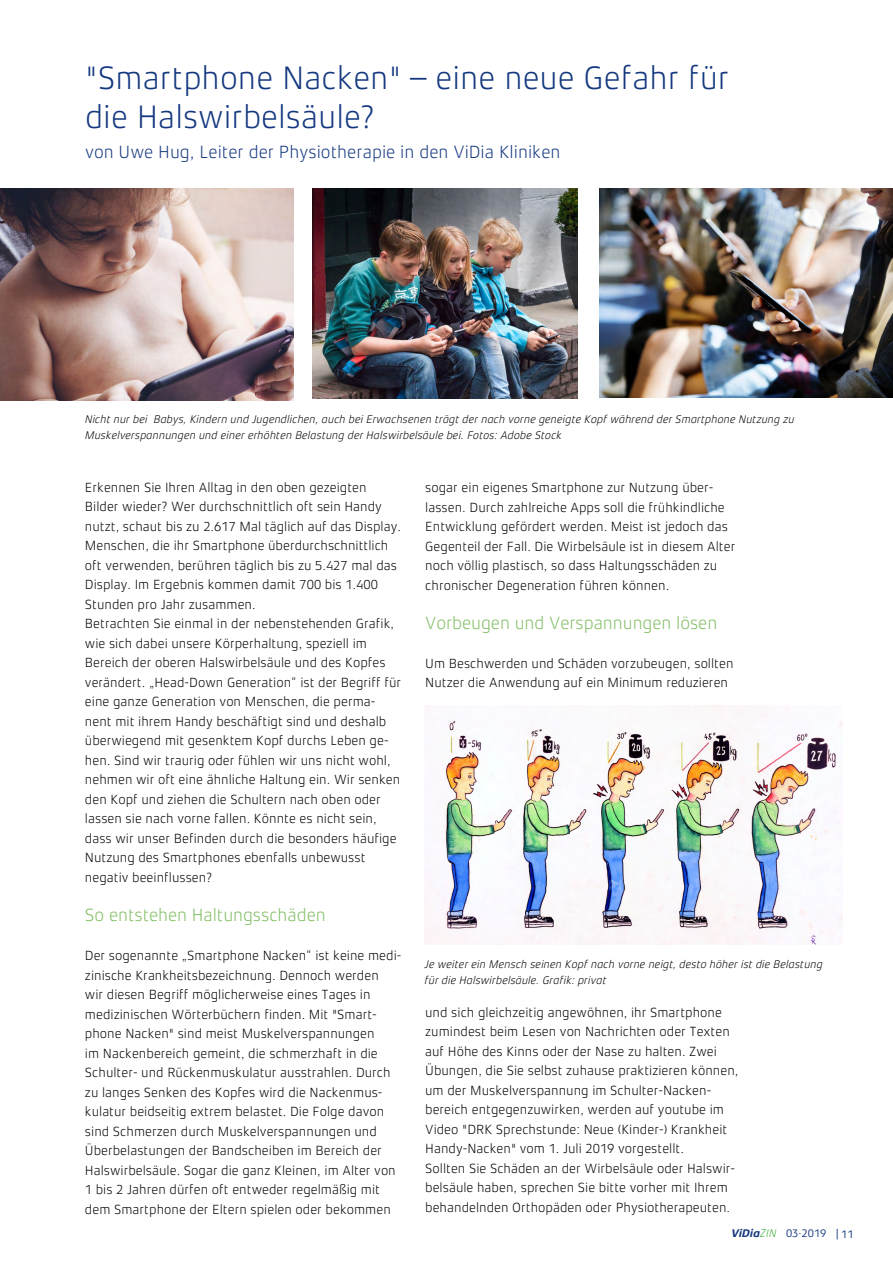
<style>
.page{position:relative;width:893px;height:1263px;background:#fff}
.page>*{position:absolute;margin:0;border:0;box-sizing:border-box;transform-origin:0 0}
.t1{font:300 33px/39px "Xenois Sans Pro";color:#14387f}
.t2{font:300 18px "Xenois Sans Pro";letter-spacing:-.005em;color:#81be63}
.t3{font:300 18px "Xenois Sans Pro";color:#14387f}
.t4{font:300 13.5px/19.5px "Xenois Sans Pro";color:#000}
.t5{font:italic 300 11.25px/16.5px "Xenois Sans Pro";color:#000}
.t6{font:11.25px "Xenois Sans Pro";color:#14387f}
.s1{font-weight:700;font-style:italic}
.s2{font-weight:300;font-style:italic;color:#3aaa35}
</style>
<div class="page">
<img style="left:425px;top:705px;width:418px;height:239px">
<img style="left:600px;top:188px;width:293px;height:210px">
<img style="left:312px;top:188px;width:265px;height:210px">
<img style="left:0;top:188px;width:293px;height:212px">
<h1 class="t1" style="left:85px;top:58px;width:646px">"Smartphone Nacken" – eine neue Gefahr für die Halswirbelsäule?</h1>
<h2 class="t3" style="left:85px;top:141px;width:477px">von Uwe Hug, Leiter der Physiotherapie in den ViDia Kliniken</h2>
<p class="t5" style="left:85px;top:411px;width:711px">Nicht nur bei Babys, Kindern und Jugendlichen, auch bei Erwachsenen trägt der nach vorne geneigte Kopf während der Smartphone Nutzung zu<br>Muskelverspannungen und einer erhöhten Belastung der Halswirbelsäule bei. Fotos: Adobe Stock</p>
<p class="t4" style="left:85px;top:478px;width:318px">Erkennen Sie Ihren Alltag in den oben gezeigten Bilder wieder? Wer durchschnittlich oft sein Handy nutzt, schaut bis zu 2.617 Mal täglich auf das Display.<br>Menschen, die ihr Smartphone überdurchschnittlich oft verwenden, berühren täglich bis zu 5.427 mal das Display. Im Ergebnis kommen damit 700 bis 1.400<br>Stunden pro Jahr zusammen.<br>Betrachten Sie einmal in der nebenstehenden Grafik, wie sich dabei unsere Körperhaltung, speziell im Bereich der oberen Halswirbelsäule und des Kopfes verändert. „Head-Down Generation“ ist der Begriff für eine ganze Generation von Menschen, die perma&shy;nent mit ihrem Handy beschäftigt sind und deshalb überwiegend mit gesenktem Kopf durchs Leben ge&shy;hen. Sind wir traurig oder fühlen wir uns nicht wohl, nehmen wir oft eine ähnliche Haltung ein. Wir senken den Kopf und ziehen die Schultern nach oben oder lassen sie nach vorne fallen. Könnte es nicht sein, dass wir unser Befinden durch die besonders häufige Nutzung des Smartphones ebenfalls unbewusst negativ beeinflussen?</p>
<h2 class="t2" style="left:85px;top:905px;width:242px">So entstehen Haltungsschäden</h2>
<p class="t4" style="left:85px;top:946px;width:318px">Der sogenannte „Smartphone Nacken“ ist keine medi&shy;zinische Krankheitsbezeichnung. Dennoch werden<br>wir diesen Begriff möglicherweise eines Tages in medizinischen Wörterbüchern finden. Mit "Smart&shy;phone Nacken" sind meist Muskelverspannungen<br>im Nackenbereich gemeint, die schmerzhaft in die Schulter- und Rückenmuskulatur ausstrahlen. Durch zu langes Senken des Kopfes wird die Nackenmus&shy;kulatur beidseitig extrem belastet. Die Folge davon sind Schmerzen durch Muskelverspannungen und Überbelastungen der Bandscheiben im Bereich der Halswirbelsäule. Sogar die ganz Kleinen, im Alter von 1 bis 2 Jahren dürfen oft entweder regelmäßig mit dem Smartphone der Eltern spielen oder bekommen</p>
<p class="t4" style="left:425px;top:478px;width:312px">sogar ein eigenes Smartphone zur Nutzung über&shy;lassen. Durch zahlreiche Apps soll die frühkindliche Entwicklung gefördert werden. Meist ist jedoch das Gegenteil der Fall. Die Wirbelsäule ist in diesem Alter noch völlig plastisch, so dass Haltungsschäden zu chronischer Degeneration führen können.</p>
<h2 class="t2" style="left:425px;top:612px;width:294px">Vorbeugen und Verspannungen lösen</h2>
<p class="t4" style="left:425px;top:653px;width:310px">Um Beschwerden und Schäden vorzubeugen, sollten<br>Nutzer die Anwendung auf ein Minimum reduzieren</p>
<p class="t5" style="left:425px;top:956px;width:400px">Je weiter ein Mensch seinen Kopf nach vorne neigt, desto höher ist die Belastung für die Halswirbelsäule. Grafik: privat</p>
<p class="t4" style="left:425px;top:1003px;width:315px">und sich gleichzeitig angewöhnen, ihr Smartphone zumindest beim Lesen von Nachrichten oder Texten auf Höhe des Kinns oder der Nase zu halten. Zwei Übungen, die Sie selbst zuhause praktizieren können, um der Muskelverspannung im Schulter-Nacken&shy;bereich entgegenzuwirken, werden auf youtube im Video "DRK Sprechstunde: Neue (Kinder-) Krankheit Handy-Nacken" vom 1. Juli 2019 vorgestellt.<br>Sollten Sie Schäden an der Wirbelsäule oder Halswir&shy;belsäule haben, sprechen Sie bitte vorher mit Ihrem behandelnden Orthopäden oder Physiotherapeuten.</p>
<p class="t6" style="left:731px;top:1227px;width:124px"><span class="s1">ViDia</span><span class="s2">ZIN</span> 03·2019 | 11</p>
</div>
